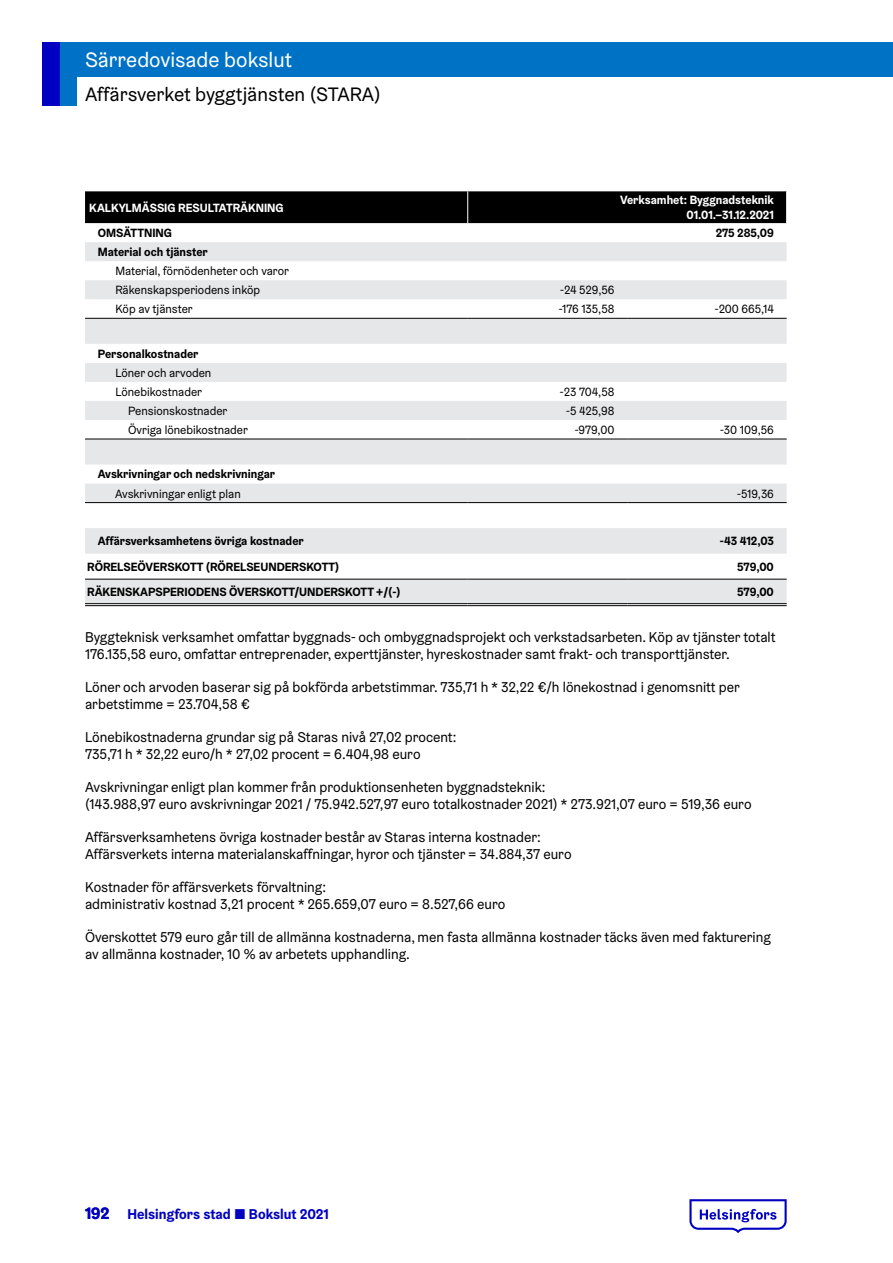
<style>
.page{position:relative;width:893px;height:1263px;background:#fff}
.page>*{position:absolute;margin:0;border:0;box-sizing:border-box;transform-origin:0 0}
.t1{font:21px "Helsinki Grotesk";color:#fff}
.t2{font:19.5px "Helsinki Grotesk";color:#000}
.Leipis__mammy{font:14.25px/16.5px "Helsinki Grotesk";color:#000}
.t3{font:700 14.25px "Helsinki Grotesk";color:#0000c0}
.Taulukko_leipis_3-ta{font:12px "Helsinki Grotesk";color:#000}
.Taulukko_leipis_2-ta{font:700 12px "Helsinki Grotesk";color:#000}
.Taulukko_leipis_1-ta{font:700 12px "Helsinki Grotesk";color:#000}
.Taulukko_otsakepalkk{font:700 12px/14.4px "Helsinki Grotesk";color:#fff;text-align:right}
.Taulukko_numerot{font:12px "Helsinki Grotesk";color:#000}
.Taulukko_leipis_4-ta{font:12px "Helsinki Grotesk";color:#000}
.Taulukko_numerot-2{font:700 12px "Helsinki Grotesk";letter-spacing:-.005em;color:#000}
.s1{font-size:16.5px}
.s2{font-weight:400}
</style>
<div class="page">
<div style="left:43px;top:43px;width:850px;height:34px;background:#0072c6"></div>
<div style="left:43px;top:43px;width:34px;height:63px;background:#0072c6"></div>
<div style="left:43px;top:43px;width:17px;height:63px;background:#0000c0"></div>
<svg style="left:689px;top:1199px;width:98px;height:34px"></svg>
<div style="left:85px;top:191px;width:701px;height:32px;background:#000"></div>
<svg style="left:85px;top:242px;width:702px;height:361px;fill:#e6e7e8"></svg>
<hr style="left:627px;top:318px;width:160px;height:1px;background:#000">
<hr style="left:627px;top:439px;width:160px;height:1px;background:#000">
<hr style="left:627px;top:502px;width:160px;height:1px;background:#000">
<hr style="left:627px;top:579px;width:160px;height:1px;background:#000">
<hr style="left:627px;top:603px;width:160px;height:1px;background:#000">
<hr style="left:627px;top:605px;width:160px;height:1px;background:#000">
<hr style="left:85px;top:579px;width:383px;height:1px;background:#000">
<hr style="left:85px;top:603px;width:383px;height:1px;background:#000">
<hr style="left:85px;top:605px;width:383px;height:1px;background:#000">
<hr style="left:467px;top:191px;width:1px;height:32px;background:#fff">
<hr style="left:85px;top:439px;width:383px;height:1px;background:#000">
<hr style="left:85px;top:502px;width:383px;height:1px;background:#000">
<hr style="left:85px;top:318px;width:383px;height:1px;background:#000">
<hr style="left:468px;top:318px;width:159px;height:1px;background:#000">
<hr style="left:468px;top:439px;width:159px;height:1px;background:#000">
<hr style="left:468px;top:502px;width:159px;height:1px;background:#000">
<hr style="left:468px;top:579px;width:159px;height:1px;background:#000">
<hr style="left:468px;top:603px;width:159px;height:1px;background:#000">
<hr style="left:468px;top:605px;width:159px;height:1px;background:#000">
<h1 class="t1" style="left:85px;top:47px;width:208px">Särredovisade bokslut</h1>
<h2 class="t2" style="left:85px;top:82px;width:297px">Affärsverket byggtjänsten (STARA)</h2>
<p class="Taulukko_otsakepalkk" style="left:89px;top:200px;width:196px">KALKYLMÄSSIG RESULTATRÄKNING</p>
<p class="Taulukko_otsakepalkk" style="left:620px;top:193px;width:155px">Verksamhet: Byggnadsteknik<br>01.01.–31.12.2021</p>
<p class="Taulukko_leipis_2-ta" style="left:98px;top:225px;width:76px">OMSÄTTNING</p>
<p class="Taulukko_numerot-2" style="left:716px;top:225px;width:60px">275 285,09</p>
<p class="Taulukko_leipis_2-ta" style="left:98px;top:244px;width:112px">Material och tjänster</p>
<p class="Taulukko_leipis_3-ta" style="left:115px;top:263px;width:175px">Material, förnödenheter och varor</p>
<p class="Taulukko_leipis_3-ta" style="left:115px;top:283px;width:146px">Räkenskapsperiodens inköp</p>
<p class="Taulukko_numerot" style="left:560px;top:283px;width:56px">-24 529,56</p>
<p class="Taulukko_leipis_3-ta" style="left:115px;top:302px;width:79px">Köp av tjänster</p>
<p class="Taulukko_numerot" style="left:559px;top:302px;width:57px">-176 135,58</p>
<p class="Taulukko_numerot" style="left:715px;top:302px;width:61px">-200 665,14</p>
<p class="Taulukko_leipis_2-ta" style="left:98px;top:346px;width:102px">Personalkostnader</p>
<p class="Taulukko_leipis_3-ta" style="left:115px;top:365px;width:98px">Löner och arvoden</p>
<p class="Taulukko_leipis_3-ta" style="left:115px;top:384px;width:88px">Lönebikostnader</p>
<p class="Taulukko_numerot" style="left:560px;top:384px;width:56px">-23 704,58</p>
<p class="Taulukko_leipis_4-ta" style="left:128px;top:403px;width:101px">Pensionskostnader</p>
<p class="Taulukko_numerot" style="left:566px;top:403px;width:50px">-5 425,98</p>
<p class="Taulukko_leipis_4-ta" style="left:128px;top:422px;width:121px">Övriga lönebikostnader</p>
<p class="Taulukko_numerot" style="left:575px;top:422px;width:41px">-979,00</p>
<p class="Taulukko_numerot" style="left:720px;top:422px;width:55px">-30 109,56</p>
<p class="Taulukko_leipis_2-ta" style="left:98px;top:467px;width:179px">Avskrivningar och nedskrivningar</p>
<p class="Taulukko_leipis_3-ta" style="left:115px;top:486px;width:127px">Avskrivningar enligt plan</p>
<p class="Taulukko_numerot" style="left:737px;top:486px;width:38px">-519,36</p>
<p class="Taulukko_leipis_2-ta" style="left:98px;top:533px;width:207px">Affärsverksamhetens övriga kostnader</p>
<p class="Taulukko_numerot-2" style="left:720px;top:533px;width:55px">-43 412,03</p>
<p class="Taulukko_leipis_1-ta" style="left:87px;top:559px;width:254px">RÖRELSEÖVERSKOTT (RÖRELSEUNDERSKOTT)</p>
<p class="Taulukko_numerot-2" style="left:737px;top:559px;width:38px">579,00</p>
<p class="Taulukko_leipis_1-ta" style="left:87px;top:584px;width:315px">RÄKENSKAPSPERIODENS ÖVERSKOTT/UNDERSKOTT +/(-)</p>
<p class="Taulukko_numerot-2" style="left:737px;top:584px;width:38px">579,00</p>
<p class="Leipis__mammy" style="left:85px;top:629px;width:692px">Byggteknisk verksamhet omfattar byggnads- och ombyggnadsprojekt och verkstadsarbeten. Köp av tjänster totalt<br>176.135,58 euro, omfattar entreprenader, experttjänster, hyreskostnader samt frakt- och transporttjänster.</p>
<p class="Leipis__mammy" style="left:85px;top:679px;width:656px">Löner och arvoden baserar sig på bokförda arbetstimmar. 735,71 h * 32,22 €/h lönekostnad i genomsnitt per arbetstimme = 23.704,58 €</p>
<p class="Leipis__mammy" style="left:85px;top:729px;width:373px">Lönebikostnaderna grundar sig på Staras nivå 27,02 procent:<br>735,71 h * 32,22 euro/h * 27,02 procent = 6.404,98 euro</p>
<p class="Leipis__mammy" style="left:85px;top:779px;width:668px">Avskrivningar enligt plan kommer från produktionsenheten byggnadsteknik:<br>(143.988,97 euro avskrivningar 2021 / 75.942.527,97 euro totalkostnader 2021) * 273.921,07 euro = 519,36 euro</p>
<p class="Leipis__mammy" style="left:85px;top:829px;width:488px">Affärsverksamhetens övriga kostnader består av Staras interna kostnader:<br>Affärsverkets interna materialanskaffningar, hyror och tjänster = 34.884,37 euro</p>
<p class="Leipis__mammy" style="left:85px;top:879px;width:422px">Kostnader för affärsverkets förvaltning:<br>administrativ kostnad 3,21 procent * 265.659,07 euro = 8.527,66 euro</p>
<p class="Leipis__mammy" style="left:85px;top:929px;width:687px">Överskottet 579 euro går till de allmänna kostnaderna, men fasta allmänna kostnader täcks även med fakturering av allmänna kostnader, 10 % av arbetets upphandling.</p>
<p class="t3" style="left:85px;top:1205px;width:245px"><span class="s1">192</span> Helsingfors stad <span class="s2">■</span> Bokslut 2021</p>
</div>
